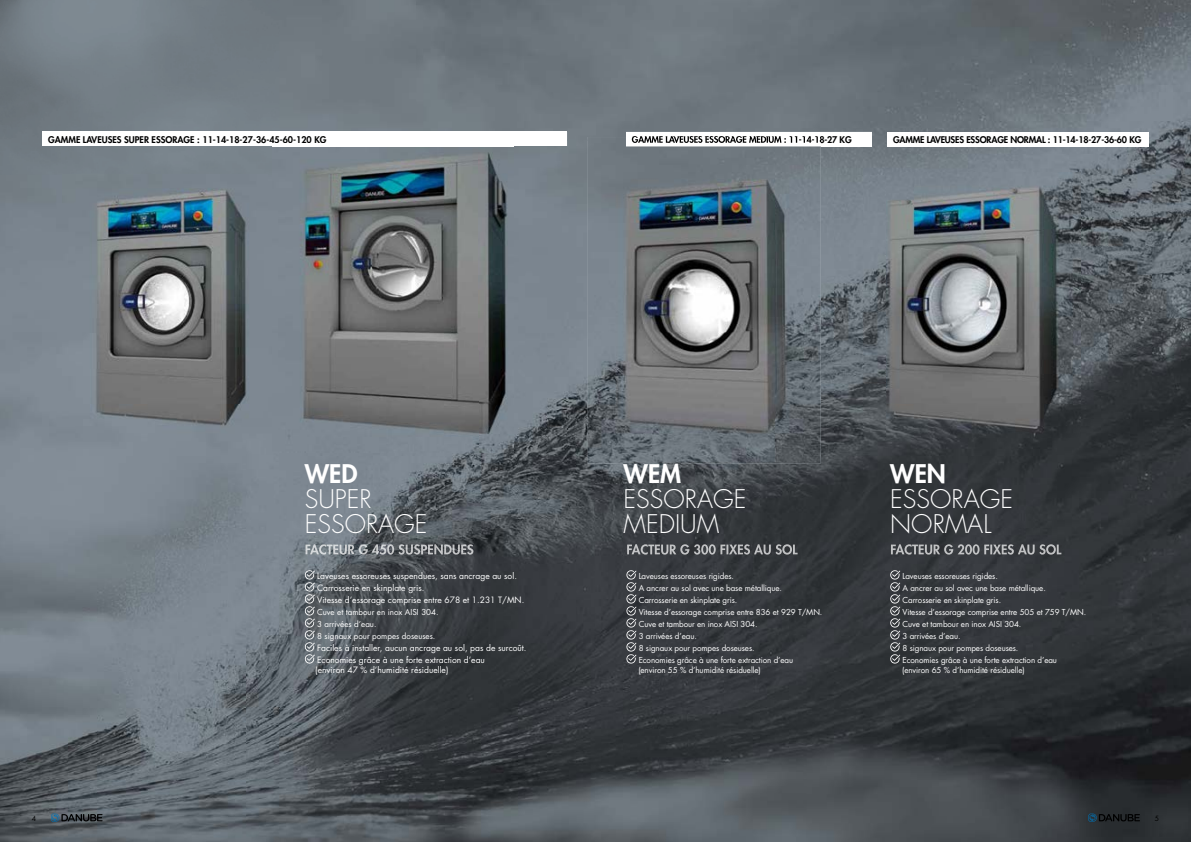
<style>
.page{position:relative;width:1191px;height:842px;background:#fff}
.page>*{position:absolute;margin:0;border:0;box-sizing:border-box;transform-origin:0 0}
.t1{font:300 25px/25px "Futura Std";color:#fff}
.t2{font:800 25px "Futura Std";color:#fff}
.t3{font:800 9px "Futura Std";letter-spacing:-.02em;color:#000}
.t4{font:800 9px "Futura Std";color:#000}
.t5{font:8.5px/12px "Futura Std";color:#fff}
.t6{font:8px/12px "Futura Std";letter-spacing:-.01em;color:#fff}
.t7{font:7px "Futura Std";color:#000}
</style>
<div class="page">
<img style="left:0;top:0;width:279px;height:175px">
<img style="left:279px;top:0;width:912px;height:140px">
<img style="left:490px;top:140px;width:104px;height:702px">
<img style="left:806px;top:140px;width:104px;height:702px">
<img style="left:910px;top:140px;width:281px;height:35px">
<img style="left:0;top:175px;width:69px;height:667px">
<img style="left:245px;top:175px;width:34px;height:667px">
<img style="left:1051px;top:175px;width:140px;height:667px">
<img style="left:69px;top:438px;width:176px;height:404px">
<img style="left:279px;top:453px;width:211px;height:389px">
<img style="left:910px;top:438px;width:141px;height:404px">
<img style="left:594px;top:463px;width:212px;height:379px">
<img style="left:623px;top:464px;width:58px;height:20px">
<div style="left:887px;top:132px;width:262px;height:14px;background:#fff"></div>
<div style="left:626px;top:132px;width:246px;height:14px;background:#fff"></div>
<div style="left:43px;top:132px;width:524px;height:14px;background:#fff"></div>
<svg style="left:626px;top:570px;width:10px;height:94px"></svg>
<img style="left:627px;top:544px;width:170px;height:11px">
<svg style="left:304px;top:570px;width:11px;height:94px"></svg>
<img style="left:305px;top:544px;width:169px;height:11px">
<svg style="left:889px;top:570px;width:11px;height:94px"></svg>
<img style="left:891px;top:544px;width:170px;height:11px">
<img style="left:272px;top:146px;width:241px;height:307px">
<img style="left:62px;top:175px;width:205px;height:263px">
<img style="left:588px;top:137px;width:232px;height:326px">
<img style="left:626px;top:137px;width:194px;height:9px">
<img style="left:632px;top:137px;width:188px;height:6px">
<img style="left:886px;top:173px;width:194px;height:265px">
<svg style="left:51px;top:814px;width:52px;height:8px"></svg>
<svg style="left:1088px;top:814px;width:52px;height:8px"></svg>
<p class="t4" style="left:48px;top:134px;width:280px">GAMME LAVEUSES SUPER ESSORAGE : 11-14-18-27-36-45-60-120 KG</p>
<p class="t3" style="left:631px;top:134px;width:221px">GAMME LAVEUSES ESSORAGE MEDIUM : 11-14-18-27 KG</p>
<p class="t3" style="left:893px;top:134px;width:250px">GAMME LAVEUSES ESSORAGE NORMAL : 11-14-18-27-36-60 KG</p>
<h1 class="t2" style="left:305px;top:458px;width:54px">WED</h1>
<h1 class="t1" style="left:305px;top:487px;width:124px">SUPER<br>ESSORAGE</h1>
<p class="t5" style="left:317px;top:569px;width:209px">Laveuses essoreuses suspendues, sans ancrage au sol.<br>Carrosserie en skinplate gris.<br>Vitesse d’essorage comprise entre 678 et 1.231 T/MN.</p>
<p class="t6" style="left:317px;top:606px;width:123px">Cuve et tambour en inox AISI 304.<br>3 arrivées d’eau.<br>8 signaux pour pompes doseuses.</p>
<p class="t5" style="left:317px;top:641px;width:211px">Faciles à installer, aucun ancrage au sol, pas de surcoût.<br>Economies grâce à une forte extraction d’eau</p>
<p class="t5" style="left:315px;top:663px;width:135px">(environ 47 % d’humidité résiduelle)</p>
<h1 class="t2" style="left:623px;top:458px;width:59px">WEM</h1>
<h1 class="t1" style="left:623px;top:487px;width:124px">ESSORAGE<br>MEDIUM</h1>
<p class="t6" style="left:638px;top:570px;width:185px">Laveuses essoreuses rigides.<br>A ancrer au sol avec une base métallique.<br>Carrosserie en skinplate gris.<br>Vitesse d’essorage comprise entre 836 et 929 T/MN.<br>Cuve et tambour en inox AISI 304.<br>3 arrivées d’eau.<br>8 signaux pour pompes doseuses.<br>Economies grâce à une forte extraction d’eau</p>
<p class="t6" style="left:638px;top:664px;width:124px">(environ 55 % d’humidité résiduelle)</p>
<h1 class="t2" style="left:890px;top:458px;width:57px">WEN</h1>
<h1 class="t1" style="left:890px;top:487px;width:124px">ESSORAGE<br>NORMAL</h1>
<p class="t6" style="left:902px;top:570px;width:185px">Laveuses essoreuses rigides.<br>A ancrer au sol avec une base métallique.<br>Carrosserie en skinplate gris.<br>Vitesse d’essorage comprise entre 505 et 759 T/MN.<br>Cuve et tambour en inox AISI 304.<br>3 arrivées d’eau.<br>8 signaux pour pompes doseuses.<br>Economies grâce à une forte extraction d’eau</p>
<p class="t6" style="left:902px;top:664px;width:124px">(environ 65 % d’humidité résiduelle)</p>
<p class="t7" style="left:32px;top:814px;width:6px">4</p>
<p class="t7" style="left:1154px;top:814px;width:6px">5</p>
</div>
